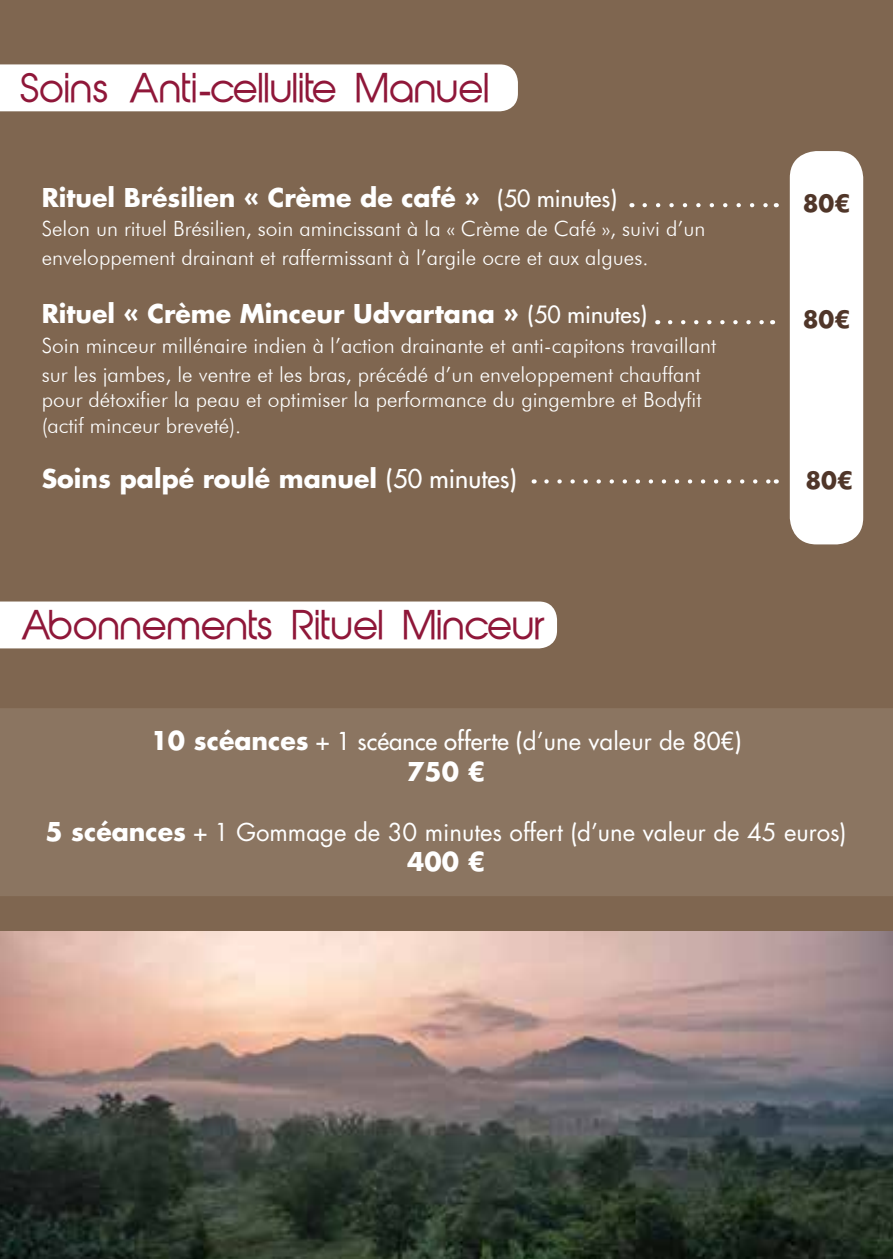
<style>
.page{position:relative;width:893px;height:1259px;background:#7f6650}
.page>*{position:absolute;margin:0;border:0;box-sizing:border-box;transform-origin:0 0}
.t1{font:37.8px "Abeatby Kai";color:#8f1739}
.t2{font:700 25.2px "Futura Std";color:#fff}
.t3{font:24px "Futura Std";color:#fff}
.t4{font:500 24px "Futura Std";color:#fff}
.t5{font:700 23.1px "Futura Std";color:#503629}
.t6{font:300 21px/29.4px "Futura BT";color:#fff}
.s1{font-family:"Arial"}
.s2{font-weight:500;font-size:23.1px}
.s3{font-weight:500}
.s4{font-weight:700;font-size:25.2px}
.s5{font-weight:400}
</style>
<div class="page">
<div style="left:790px;top:151px;width:73px;height:393px;background:#fff;border-radius:27px"></div>
<div style="left:0;top:64px;width:518px;height:47px;background:#fff"></div>
<div style="left:0;top:601px;width:557px;height:47px;background:#fff"></div>
<svg style="left:645px;top:203px;width:123px;height:4px"></svg>
<svg style="left:670px;top:320px;width:94px;height:4px"></svg>
<svg style="left:546px;top:479px;width:223px;height:4px"></svg>
<img style="left:0;top:931px;width:893px;height:328px">
<div style="left:0;top:708px;width:893px;height:188px;background:#8b7561"></div>
<h1 class="t1" style="left:21px;top:73px;width:472px">Soins Anti<span class="s1">-</span>cellulite Manuel</h1>
<p class="t2" style="left:42px;top:180px;width:577px">Rituel Brésilien « Crème de café » <span class="s2">(50 minutes)</span></p>
<p class="t6" style="left:42px;top:214px;width:665px">Selon un rituel Brésilien, soin amincissant à la « Crème de Café », suivi d’un enveloppement drainant et raffermissant à l’argile ocre et aux algues.</p>
<p class="t2" style="left:42px;top:297px;width:607px">Rituel « Crème Minceur Udvartana » <span class="s2">(50 minutes)</span></p>
<p class="t6" style="left:42px;top:330px;width:676px">Soin minceur millénaire indien à l’action drainante et anti-capitons travaillant sur les jambes, le ventre et les bras, précédé d’un enveloppement chauffant</p>
<p class="t6" style="left:42px;top:387px;width:661px;line-height:25.2px">pour détoxifier la peau et optimiser la performance du gingembre et Bodyfit (actif minceur breveté).</p>
<p class="t2" style="left:42px;top:462px;width:477px">Soins palpé roulé manuel <span class="s3">(50 minutes)</span></p>
<h1 class="t1" style="left:21px;top:610px;width:527px">Abonnements Rituel Minceur</h1>
<p class="t5" style="left:803px;top:188px;width:49px">80€</p>
<p class="t5" style="left:803px;top:303px;width:49px">80€</p>
<p class="t5" style="left:805px;top:465px;width:49px">80€</p>
<p class="t4" style="left:151px;top:726px;width:592px"><span class="s4">10 scéances</span> + 1 scéance offerte (<span class="s5">d’une valeur de</span> 80€)</p>
<p class="t2" style="left:407px;top:754px;width:79px">750 €</p>
<p class="t3" style="left:45px;top:817px;width:803px"><span class="s4">5 scéances</span> <span class="s3">+</span> 1 Gommage de 30 minutes offert (d’une valeur de 45 euros)</p>
<p class="t2" style="left:407px;top:845px;width:79px">400 €</p>
</div>
